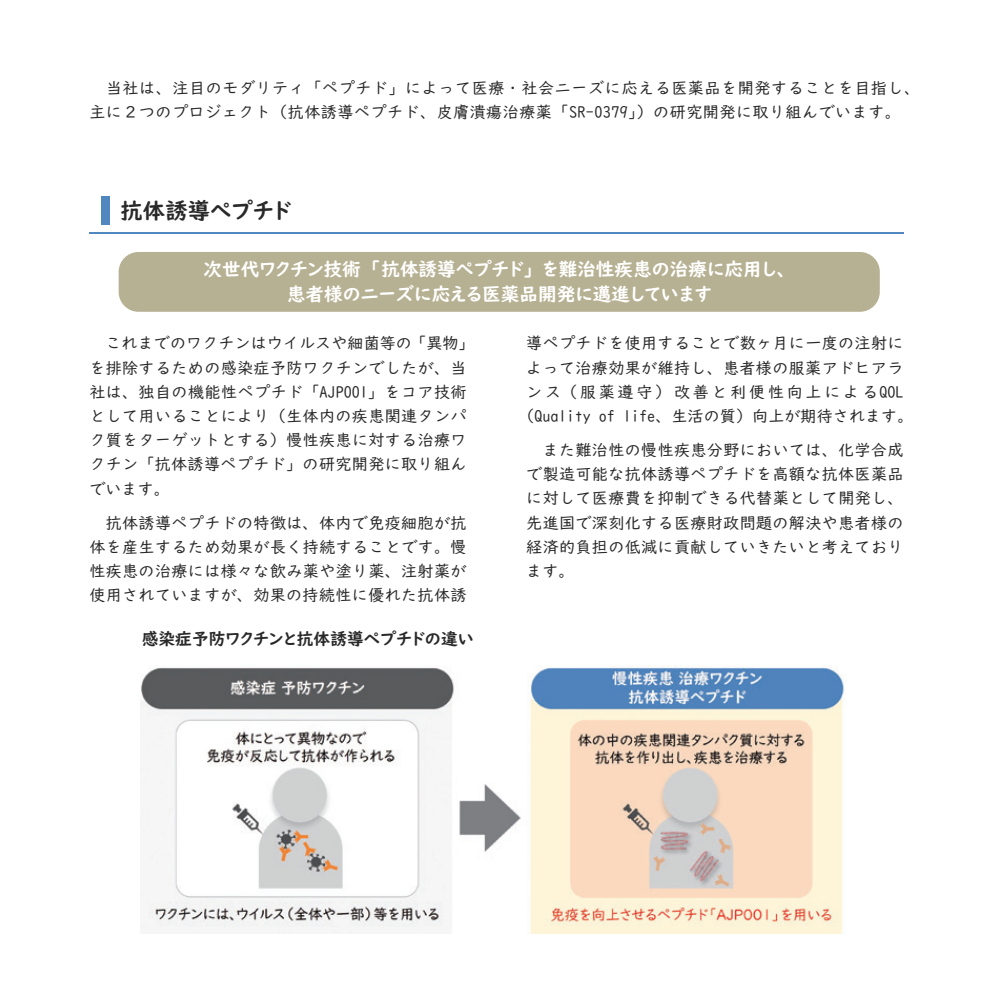
<style>
.page{position:relative;width:993px;height:993px;background:#fff}
.page>*{position:absolute;margin:0;border:0;box-sizing:border-box;transform-origin:0 0}
.t1{font:22.4px "UD Digi Kyokasho NK B";color:#282928}
.t2{font:18.55px/24.8px "UD Digi Kyokasho NK B";color:#fff;text-align:center}
.t3{font:16.8px "UD Digi Kyokasho NK B";color:#282928}
.t4{font:16.1px/24.2px "UD Digi Kyokasho N R";letter-spacing:.02em;color:#282928}
</style>
<div class="page">
<div style="left:119px;top:252px;width:760px;height:60px;background:#b7b193;border-radius:20px"></div>
<hr style="left:89px;top:232px;width:814px;height:2px;background:#5187bf">
<div style="left:101px;top:196px;width:8px;height:29px;background:#5187bf"></div>
<img style="left:141px;top:665px;width:703px;height:268px">
<p class="t4" style="left:89px;top:76px;width:832px">　当社は、注目のモダリティ「ペプチド」によって医療・社会ニーズに応える医薬品を開発することを目指し、主に２つのプロジェクト（抗体誘導ペプチド、皮膚潰瘍治療薬「SR-0379」）の研究開発に取り組んでいます。</p>
<h1 class="t1" style="left:121px;top:197px;width:172px">抗体誘導ぺプチド</h1>
<p class="t2" style="left:203px;top:256px;width:584px">次世代ワクチン技術「抗体誘導ぺプチド」を難治性疾患の治療に応用し、患者様のニーズに応える医薬品開発に邁進しています</p>
<p class="t4" style="left:89px;top:331px;width:387px">　これまでのワクチンはウイルスや細菌等の「異物」を排除するための感染症予防ワクチンでしたが、当社は、独自の機能性ペプチド「AJP001」をコア技術として用いることにより（生体内の疾患関連タンパク質をターゲットとする）慢性疾患に対する治療ワクチン「抗体誘導ペプチド」の研究開発に取り組んでいます。</p>
<p class="t4" style="left:89px;top:510px;width:378px;text-align:justify">　抗体誘導ペプチドの特徴は、体内で免疫細胞が抗体を産生するため効果が長く持続することです。慢性疾患の治療には様々な飲み薬や塗り薬、注射薬が使用されていますが、効果の持続性に優れた抗体誘</p>
<p class="t3" style="left:142px;top:628px;width:333px">感染症予防ワクチンと抗体誘導ペプチドの違い</p>
<p class="t4" style="left:518px;top:331px;width:396px;text-align:center">導ペプチドを使用することで数ヶ月に一度の注射によって治療効果が維持し、患者様の服薬アドヒアランス（服薬遵守）改善と利便性向上によるQOL（Quality of life、生活の質）向上が期待されます。</p>
<p class="t4" style="left:526px;top:438px;width:379px;text-align:justify">　また難治性の慢性疾患分野においては、化学合成で製造可能な抗体誘導ペプチドを高額な抗体医薬品に対して医療費を抑制できる代替薬として開発し、先進国で深刻化する医療財政問題の解決や患者様の経済的負担の低減に貢献していきたいと考えております。</p>
</div>
